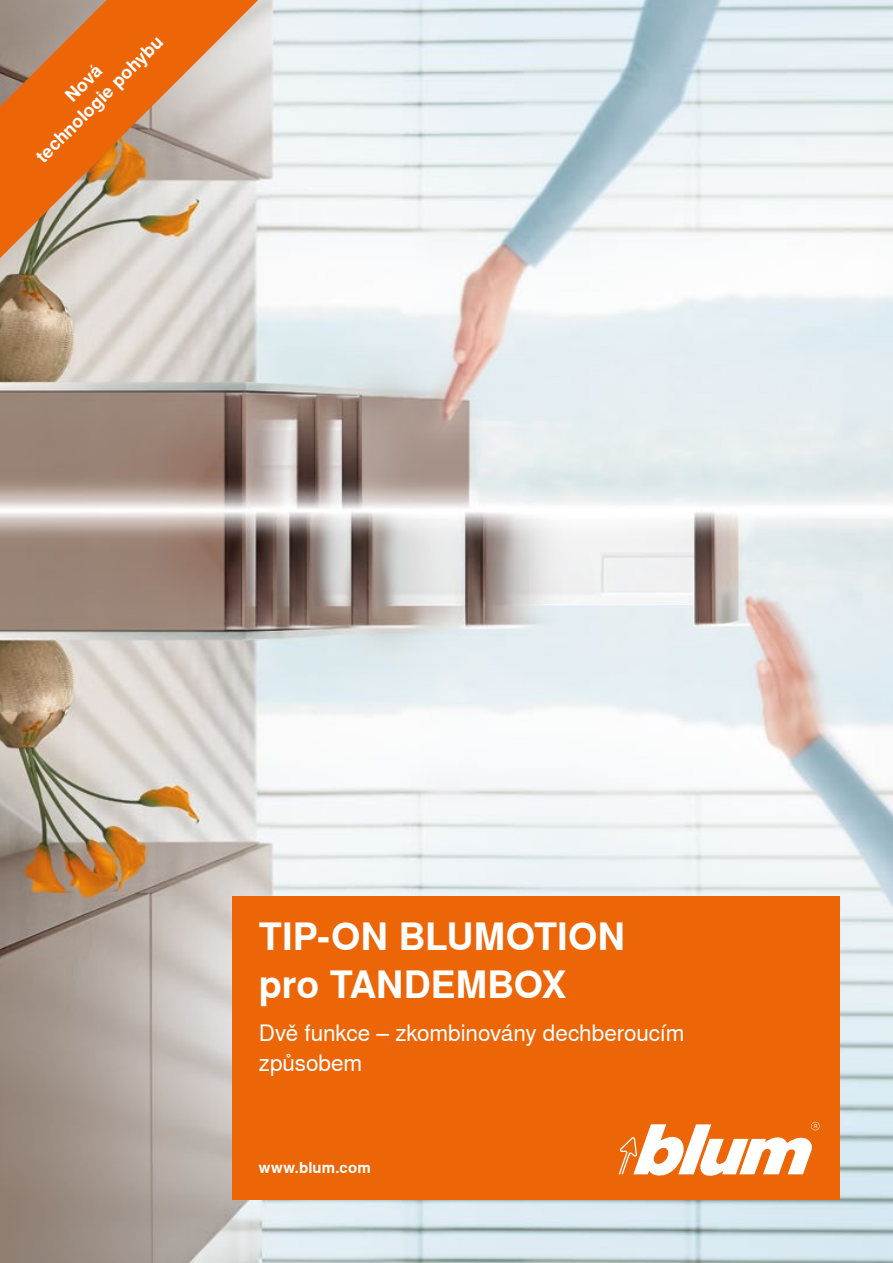
<style>
.page{position:relative;width:893px;height:1263px;background:#fff}
.page>*{position:absolute;margin:0;border:0;box-sizing:border-box;transform-origin:0 0}
.t1{font:700 37.5px/48px "Nimbus Sans Global";letter-spacing:-.005em;color:#fff}
.t2{font:22.5px/30px "Nimbus Sans Global";letter-spacing:-.005em;color:#fff}
.t3{font:700 18px/22.5px "Nimbus Sans Global";color:#fff;text-align:center}
.t4{font:700 15px "Nimbus Sans Global";letter-spacing:.01em;color:#fff}
</style>
<div class="page">
<img style="left:0;top:0;width:893px;height:1263px">
<div style="left:232px;top:896px;width:607px;height:304px;background:#ec6608"></div>
<svg style="left:619px;top:1122px;width:201px;height:54px"></svg>
<svg style="left:0;top:0;width:258px;height:258px;background:#d59667"></svg>
<p class="t3" style="left:15px;top:136px;width:172px;rotate:-45deg">Nová<br>technologie pohybu</p>
<h1 class="t1" style="left:259px;top:913px;width:368px">TIP-ON BLUMOTION pro TANDEMBOX</h1>
<p class="t2" style="left:259px;top:1018px;width:427px">Dvě funkce – zkombinovány dechberoucím způsobem</p>
<p class="t4" style="left:259px;top:1159px;width:113px">www.blum.com</p>
</div>
